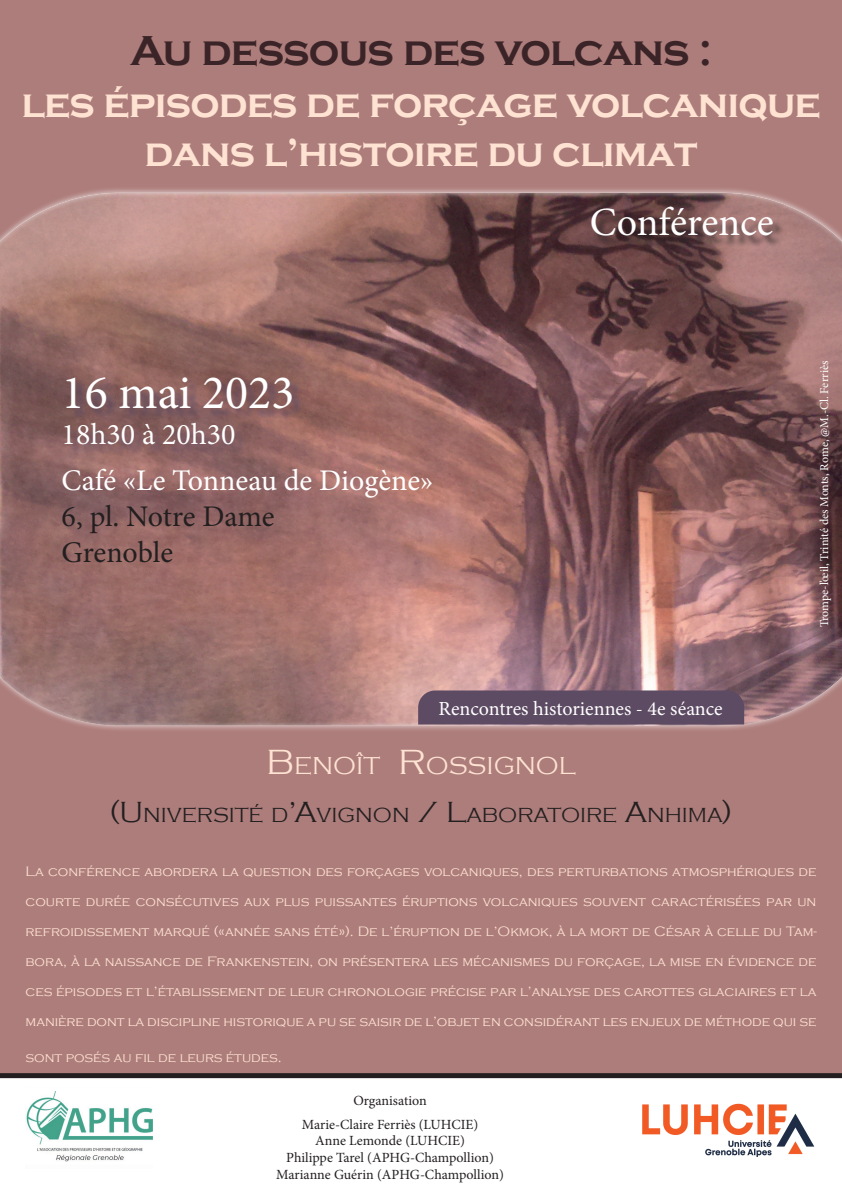
<style>
.page{position:relative;width:842px;height:1191px;background:#fff}
.page>*{position:absolute;margin:0;border:0;box-sizing:border-box;transform-origin:0 0}
.t1{font:48px "Minion Pro";color:#fff}
.t2{font:700 43px "Copperplate Gothic";letter-spacing:-.02em;color:#3b2427}
.t3{font:700 41px/49.2px "Copperplate Gothic";letter-spacing:-.02em;color:#fee2d2;text-align:center}
.t4{font:40px "Minion Pro";color:#fff}
.t5{font:30px/45.9px "Minion Pro";color:#fff}
.t6{font:30px/36px "Minion Pro";letter-spacing:-.005em;color:#231f20}
.t7{font:300 25.2px "Copperplate Gothic";color:#fee2d2}
.t8{font:300 21px "Copperplate Gothic";color:#231f20}
.t9{font:20px "Minion Pro";color:#fff}
.t10{font:300 14px/30px "Copperplate Gothic";color:#fee2d2;text-align:justify}
.t11{font:14px/16.8px "Minion Pro";color:#231f20;text-align:center}
.t12{font:12px "Minion Pro";color:#fff}
.s1{font-size:36px}
.s2{font-size:30px}
</style>
<div class="page">
<div style="left:0;top:0;width:842px;height:1078px;background:#ad7d7b"></div>
<div style="left:0;top:186px;width:842px;height:546px;background:#fff;opacity:.75"></div>
<div style="left:0;top:192px;width:842px;height:534px;background:#fff;opacity:.75"></div>
<img style="left:26px;top:1091px;width:126px;height:71px">
<img style="left:642px;top:1103px;width:173px;height:54px">
<div style="left:67px;top:379px;width:237px;height:77px;background:#5d4a63;opacity:.75"></div>
<div style="left:418px;top:690px;width:326px;height:34px;background:#5d4a63"></div>
<div style="left:593px;top:209px;width:192px;height:39px;background:#231f20;opacity:.75"></div>
<h2 class="t2" style="left:130px;top:27px;width:583px">Au dessous des volcans :</h2>
<h3 class="t3" style="left:21px;top:79px;width:801px">les épisodes de forçage volcanique dans l’histoire du climat</h3>
<h3 class="t4" style="left:590px;top:196px;width:186px">Conférence</h3>
<h1 class="t1" style="left:62px;top:360px;width:234px">16 mai 2023</h1>
<h3 class="t5" style="left:62px;top:411px;width:373px">18h30 à 20h30<br>Café «Le Tonneau de Diogène»</h3>
<h3 class="t6" style="left:62px;top:498px;width:215px">6, pl. Notre Dame<br>Grenoble</h3>
<h3 class="t9" style="left:439px;top:695px;width:286px">Rencontres historiennes - 4e séance</h3>
<h3 class="t7" style="left:266px;top:751px;width:311px"><span class="s1">B</span>ENOÎT <span class="s1">R</span>OSSIGNOL</h3>
<h3 class="t8" style="left:110px;top:803px;width:624px"><span class="s2">(U</span>NIVERSITÉ D<span class="s2">’A</span>VIGNON <span class="s2">/ L</span>ABORATOIRE <span class="s2">A</span>NHIMA<span class="s2">)</span></h3>
<p class="t12" style="left:816px;top:627px;width:268px;rotate:-90deg">Trompe-l’œil, Trinité des Monts, Rome, @M.-Cl. Ferriès</p>
<p class="t10" style="left:26px;top:856px;width:792px">La conférence abordera la question des forçages volcaniques, des perturbations atmosphériques de courte durée consécutives aux plus puissantes éruptions volcaniques souvent caractérisées par un refroidissement marqué («année sans été»). De l’éruption de l’Okmok, à la mort de César à celle du Tam&shy;bora, à la naissance de Frankenstein, on présentera les mécanismes du forçage, la mise en évidence de ces épisodes et l’établissement de leur chronologie précise par l’analyse des carottes glaciaires et la manière dont la discipline historique a pu se saisir de l’objet en considérant les enjeux de méthode qui se</p>
<p class="t10" style="left:26px;top:1042px;width:258px">sont posés au fil de leurs études.</p>
<p class="t11" style="left:302px;top:1088px;width:178px;line-height:24px">Organisation<br>Marie-Claire Ferriès (LUHCIE)</p>
<p class="t11" style="left:276px;top:1132px;width:229px">Anne Lemonde (LUHCIE)<br>Philippe Tarel (APHG-Champollion)<br>Marianne Guérin (APHG-Champollion)</p>
</div>
